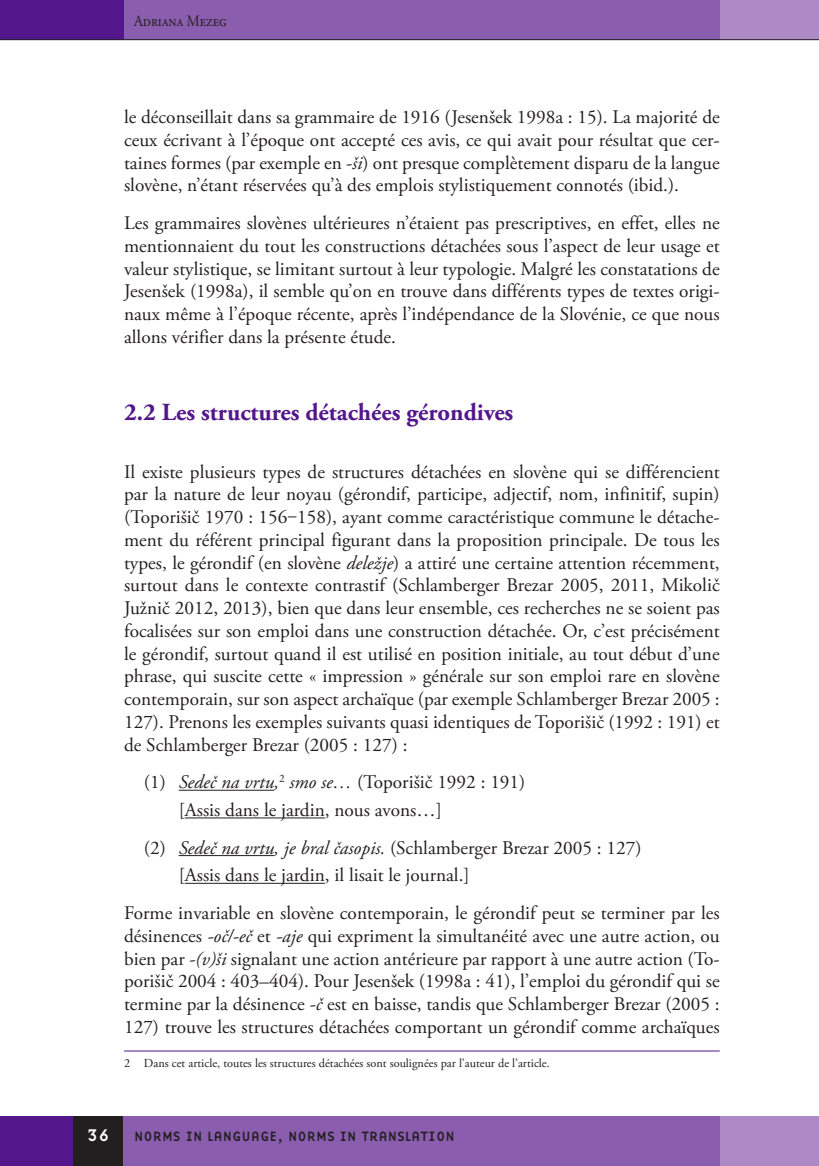
<style>
.page{position:relative;width:819px;height:1166px;background:#fff}
.page>*{position:absolute;margin:0;border:0;box-sizing:border-box;transform-origin:0 0}
.R_Naslov_-_Druga_rav{font:700 24.5px "Adobe Garamond Pro";color:#53168b}
.t1{font:19.25px/22.8px "Adobe Garamond Pro";color:#231f20;text-align:justify}
.t2{font:17.5px "Base Nine";color:#fff}
.t3{font:15.75px "Adobe Garamond Pro";color:#231f20;scale:.9 1}
.t4{font:14px "Base Nine";color:#231f20}
.opombe{font:12.25px "Adobe Garamond Pro";color:#231f20}
.s1{font-style:italic}
</style>
<div class="page">
<div style="left:122px;top:0;width:597px;height:40px;background:#8a5dae"></div>
<div style="left:719px;top:0;width:99px;height:40px;background:#ad89c5"></div>
<div style="left:0;top:0;width:124px;height:40px;background:#53168b"></div>
<hr style="left:0;top:39px;width:818px;height:1px;background:#231f20">
<div style="left:123px;top:1116px;width:621px;height:50px;background:#8a5dae"></div>
<div style="left:719px;top:1116px;width:99px;height:50px;background:#ad89c5"></div>
<div style="left:0;top:1116px;width:74px;height:50px;background:#53168b"></div>
<div style="left:74px;top:1116px;width:49px;height:50px;background:#231f20"></div>
<hr style="left:179px;top:790px;width:95px;height:1px;background:#231f20">
<hr style="left:185px;top:817px;width:140px;height:1px;background:#231f20">
<hr style="left:179px;top:855px;width:95px;height:1px;background:#231f20">
<hr style="left:185px;top:883px;width:140px;height:1px;background:#231f20">
<hr style="left:124px;top:1050px;width:595px;height:1px;background:#53168b">
<p class="t3" style="left:134px;top:11px;width:104px">Adriana Mezeg</p>
<p class="t1" style="left:124px;top:106px;width:597px">le déconseillait dans sa grammaire de 1916 (Jesenšek 1998a : 15). La majorité de ceux écrivant à l’époque ont accepté ces avis, ce qui avait pour résultat que cer&shy;taines formes (par exemple en <span class="s1">-ši</span>) ont presque complètement disparu de la langue slovène, n’étant réservées qu’à des emplois stylistiquement connotés (ibid.).</p>
<p class="t1" style="left:124px;top:212px;width:597px">Les grammaires slovènes ultérieures n’étaient pas prescriptives, en effet, elles ne mentionnaient du tout les constructions détachées sous l’aspect de leur usage et valeur stylistique, se limitant surtout à leur typologie. Malgré les constatations de Jesenšek (1998a), il semble qu’on en trouve dans différents types de textes origi&shy;naux même à l’époque récente, après l’indépendance de la Slovénie, ce que nous allons vérifier dans la présente étude.</p>
<p class="R_Naslov_-_Druga_rav" style="left:124px;top:398px;width:391px">2.2 Les structures détachées gérondives</p>
<p class="t1" style="left:124px;top:461px;width:597px">Il existe plusieurs types de structures détachées en slovène qui se différencient par la nature de leur noyau (gérondif, participe, adjectif, nom, infinitif, supin) (Toporišič 1970 : 156‒158), ayant comme caractéristique commune le détache&shy;ment du référent principal figurant dans la proposition principale. De tous les types, le gérondif (en slovène <span class="s1">deležje</span>) a attiré une certaine attention récemment, surtout dans le contexte contrastif (Schlamberger Brezar 2005, 2011, Mikolič Južnič 2012, 2013), bien que dans leur ensemble, ces recherches ne se soient pas focalisées sur son emploi dans une construction détachée. Or, c’est précisément le gérondif, surtout quand il est utilisé en position initiale, au tout début d’une phrase, qui suscite cette « impression » générale sur son emploi rare en slovène contemporain, sur son aspect archaïque (par exemple Schlamberger Brezar 2005 :<br>127). Prenons les exemples suivants quasi identiques de Toporišič (1992 : 191) et de Schlamberger Brezar (2005 : 127) :</p>
<p class="t1" style="left:144px;top:771px;width:383px">(1) <span class="s1">Sedeč na vrtu,</span><sup>2</sup> <span class="s1">smo se…</span> (Toporišič 1992 : 191)</p>
<p class="t1" style="left:179px;top:799px;width:265px">[Assis dans le jardin, nous avons…]</p>
<p class="t1" style="left:144px;top:837px;width:499px">(2) <span class="s1">Sedeč na vrtu, je bral časopis.</span> (Schlamberger Brezar 2005 : 127)</p>
<p class="t1" style="left:179px;top:864px;width:292px">[Assis dans le jardin, il lisait le journal.]</p>
<p class="t1" style="left:124px;top:902px;width:597px">Forme invariable en slovène contemporain, le gérondif peut se terminer par les désinences <span class="s1">-oč/-eč</span> et <span class="s1">-aje</span> qui expriment la simultanéité avec une autre action, ou bien par <span class="s1">-(v)ši</span> signalant une action antérieure par rapport à une autre action (To&shy;porišič 2004 : 403–404). Pour Jesenšek (1998a : 41), l’emploi du gérondif qui se termine par la désinence <span class="s1">-č</span> est en baisse, tandis que Schlamberger Brezar (2005 :<br>127) trouve les structures détachées comportant un gérondif comme archaïques</p>
<p class="opombe" style="left:124px;top:1055px;width:427px">2 Dans cet article, toutes les structures détachées sont soulignées par l’auteur de l’article.</p>
<p class="t2" style="left:87px;top:1123px;width:25px">36</p>
<p class="t4" style="left:134px;top:1126px;width:322px">NORMS IN LANGUAGE, NORMS IN TRANSLATION</p>
</div>
